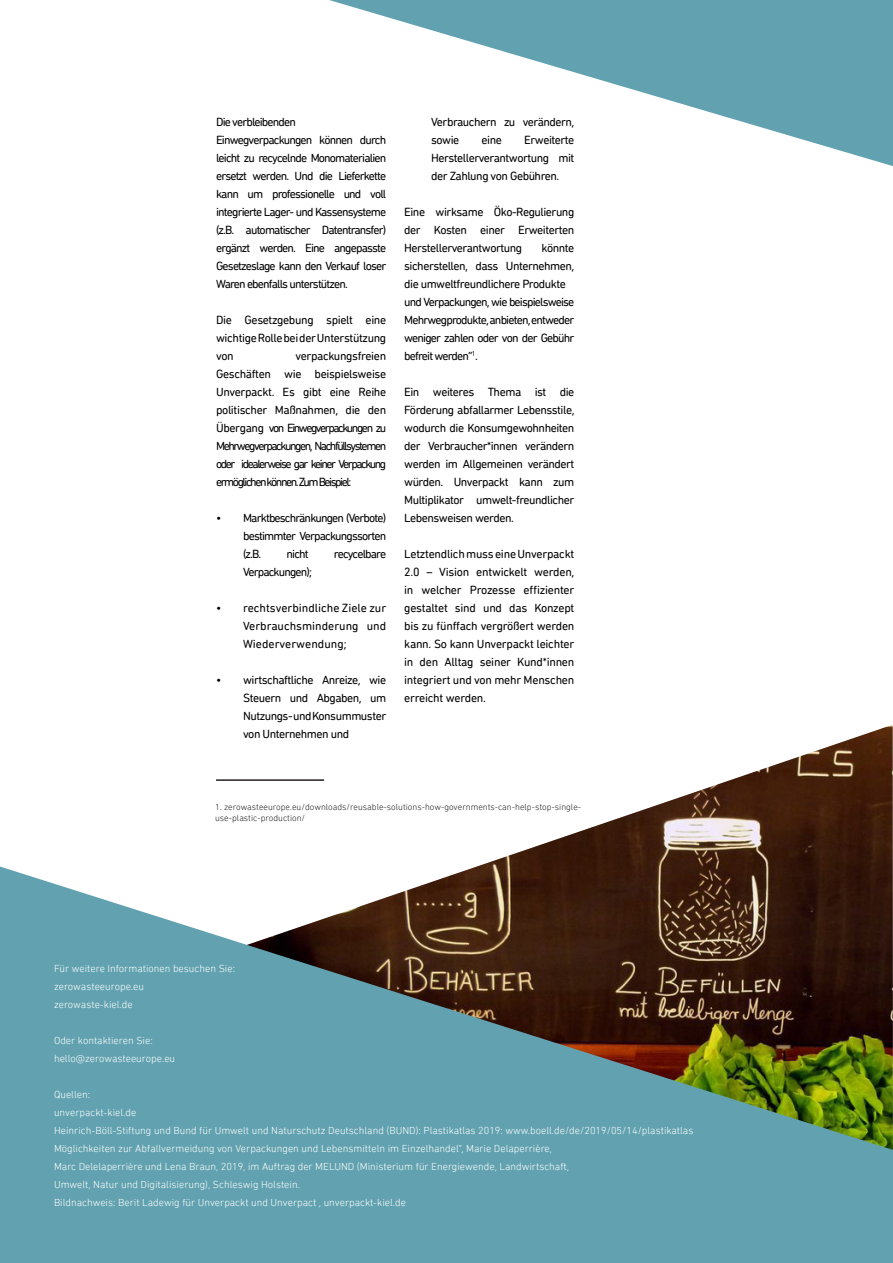
<style>
.page{position:relative;width:893px;height:1263px;background:#fff}
.page>*{position:absolute;margin:0;border:0;box-sizing:border-box;transform-origin:0 0}
.body{font:12px/18px "DIN Next Rounded LT Pro";letter-spacing:-.04em;color:#000;text-align:justify}
.body-2{font:12px "DIN Next Rounded LT Pro";letter-spacing:-.07em;color:#000}
.body-3{font:300 10.5px "DIN Next Rounded LT Pro";color:#fff}
.t1{font:300 9px/10.8px "DIN Next Rounded LT Pro";color:#231f20}
</style>
<div class="page">
<svg style="left:329px;top:0;width:564px;height:166px"></svg>
<img style="left:324px;top:725px;width:569px;height:141px">
<svg style="left:0;top:866px;width:893px;height:397px;background:#618383"></svg>
<hr style="left:216px;top:779px;width:108px;height:2px;background:#231f20">
<p class="body-2" style="left:216px;top:115px;width:81px">Die verbleibenden</p>
<p class="body" style="left:216px;top:131px;width:172px">Einwegverpackungen können durch leicht zu recycelnde Monomaterialien ersetzt werden. Und die Lieferkette kann um professionelle und voll integrierte Lager- und Kassensysteme (z.B. automatischer Datentransfer) ergänzt werden. Eine angepasste Gesetzeslage kann den Verkauf loser Waren ebenfalls unterstützen.</p>
<p class="body" style="left:216px;top:311px;width:172px">Die Gesetzgebung spielt eine wichtige Rolle bei der Unterstützung von</p>
<p class="body" style="left:216px;top:347px;width:172px;text-indent:79px">verpackungsfreien Geschäften wie beispielsweise Unverpackt. Es gibt eine Reihe politischer Maßnahmen, die den Übergang von Einwegverpackungen zu Mehrwegverpackungen, Nachfüllsystemen oder idealerweise gar keiner Verpackung ermöglichen können.Zum Beispiel:</p>
<p class="body" style="left:243px;top:509px;width:145px;text-indent:-27px">• Marktbeschränkungen (Verbote) bestimmter Verpackungssorten (z.B.</p>
<p class="body" style="left:287px;top:545px;width:24px">nicht</p>
<p class="body-2" style="left:334px;top:547px;width:54px">recycelbare</p>
<p class="body-2" style="left:243px;top:565px;width:70px">Verpackungen);</p>
<p class="body" style="left:243px;top:599px;width:145px;text-indent:-27px">• rechtsverbindliche Ziele zur Verbrauchsminderung und Wiederverwendung;</p>
<p class="body" style="left:243px;top:671px;width:145px;text-indent:-27px">• wirtschaftliche Anreize, wie Steuern und Abgaben, um Nutzungs- und Konsummuster von Unternehmen und</p>
<p class="body" style="left:431px;top:113px;width:145px">Verbrauchern zu verändern, sowie</p>
<p class="body" style="left:431px;top:131px;width:145px;text-indent:93px">Erweiterte Herstellerverantwortung mit der Zahlung von Gebühren.</p>
<p class="body" style="left:404px;top:203px;width:172px">Eine wirksame Öko-Regulierung der Kosten einer Erweiterten Herstellerverantwortung</p>
<p class="body" style="left:482px;top:131px;width:22px">eine</p>
<p class="body" style="left:404px;top:239px;width:172px;text-indent:137px">könnte sicherstellen, dass Unternehmen, die umweltfreundlichere Produkte</p>
<p class="body" style="left:404px;top:293px;width:172px">und Verpackungen, wie beispielsweise Mehrwegprodukte, anbieten, entweder weniger zahlen oder von der Gebühr befreit werden”<sup>1</sup>.</p>
<p class="body" style="left:404px;top:383px;width:172px">Ein weiteres Thema ist die Förderung abfallarmer Lebensstile, wodurch die Konsumgewohnheiten der Verbraucher*innen verändern werden im Allgemeinen verändert würden. Unverpackt kann zum Multiplikator umwelt-freundlicher Lebensweisen werden.</p>
<p class="body" style="left:404px;top:545px;width:172px">Letztendlich muss eine Unverpackt 2.0 – Vision entwickelt werden, in welcher Prozesse effizienter gestaltet sind und das Konzept bis zu fünffach vergrößert werden kann. So kann Unverpackt leichter in den Alltag seiner Kund*innen integriert und von mehr Menschen erreicht werden.</p>
<p class="t1" style="left:215px;top:802px;width:368px">1. zerowasteeurope.eu/downloads/reusable-solutions-how-governments-can-help-stop-single&shy;use-plastic-production/</p>
<p class="body-3" style="left:54px;top:962px;width:183px">Für weitere Informationen besuchen Sie:</p>
<p class="body-3" style="left:54px;top:980px;width:92px">zerowasteeurope.eu</p>
<p class="body-3" style="left:54px;top:998px;width:80px">zerowaste-kiel.de</p>
<p class="body-3" style="left:54px;top:1034px;width:100px">Oder kontaktieren Sie:</p>
<p class="body-3" style="left:54px;top:1052px;width:123px">hello@zerowasteeurope.eu</p>
<p class="body-3" style="left:54px;top:1088px;width:38px">Quellen:</p>
<p class="body-3" style="left:54px;top:1106px;width:84px">unverpackt-kiel.de</p>
<p class="body-3" style="left:54px;top:1124px;width:641px">Heinrich-Böll-Stiftung und Bund für Umwelt und Naturschutz Deutschland (BUND): Plastikatlas 2019: www.boell.de/de/2019/05/14/plastikatlas</p>
<p class="body-3" style="left:54px;top:1142px;width:500px">Möglichkeiten zur Abfallvermeidung von Verpackungen und Lebensmitteln im Einzelhandel”, Marie Delaperrière,</p>
<p class="body-3" style="left:54px;top:1160px;width:517px">Marc Delelaperrière und Lena Braun, 2019, im Auftrag der MELUND (Ministerium für Energiewende, Landwirtschaft,</p>
<p class="body-3" style="left:54px;top:1178px;width:248px">Umwelt, Natur und Digitalisierung), Schleswig Holstein.</p>
<p class="body-3" style="left:54px;top:1196px;width:354px">Bildnachweis: Berit Ladewig für Unverpackt und Unverpact , unverpackt-kiel.de</p>
</div>
